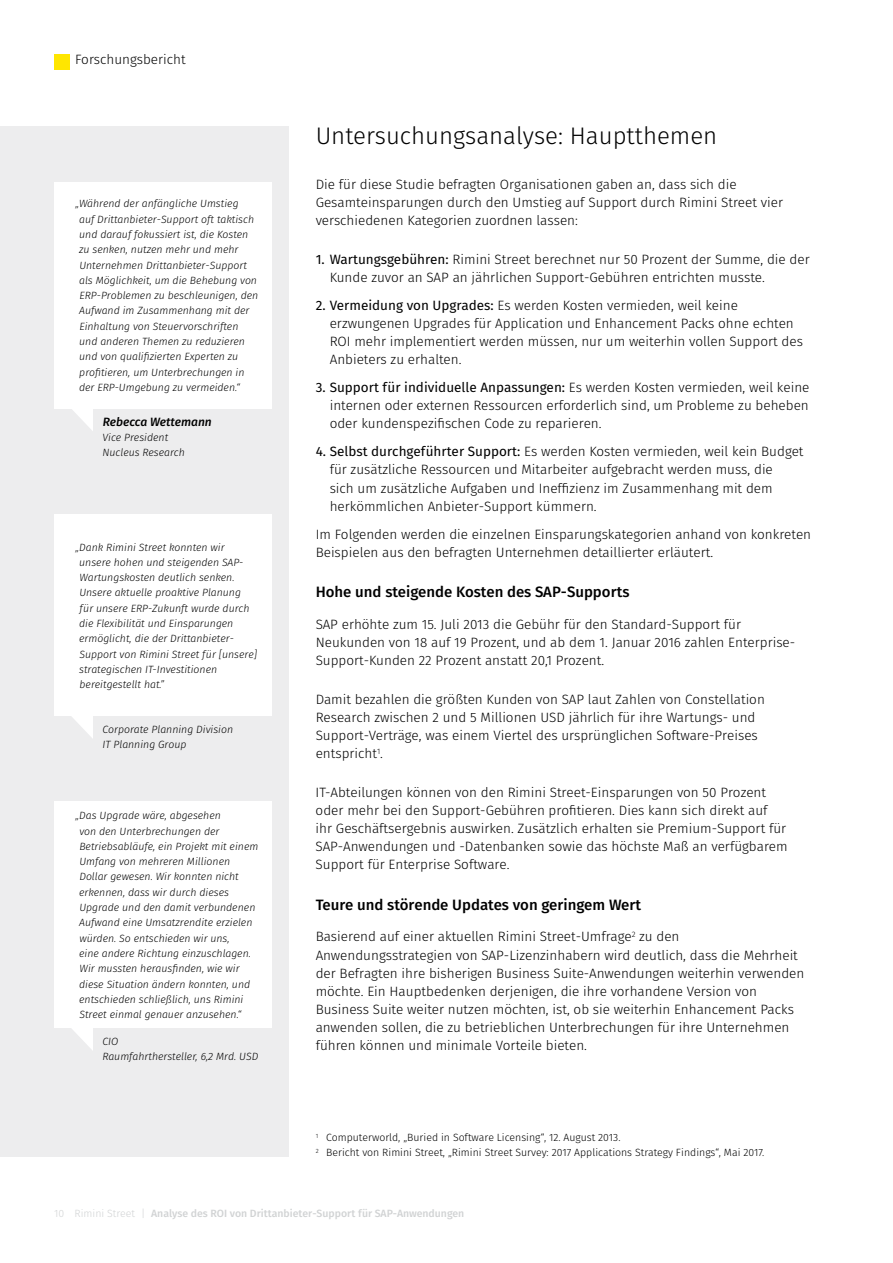
<style>
.page{position:relative;width:893px;height:1263px;background:#fff}
.page>*{position:absolute;margin:0;border:0;box-sizing:border-box;transform-origin:0 0}
.t1{font:300 24px "Fira Sans";color:#000}
.t2{font:500 15px "Fira Sans";color:#000}
.t3{font:300 13.5px/18.1px "Fira Sans";color:#000}
.t4{font:italic 500 12px "Fira Sans";color:#000}
.t5{font:italic 300 10.5px/15.3px "Fira Sans";color:#000}
.t6{font:300 10.5px/15px "Fira Sans";color:#000}
.t7{font:500 10.5px "Fira Sans";color:#d1d3d4}
.s1{font-weight:400}
.s2{font-weight:300}
</style>
<div class="page">
<div style="left:54px;top:54px;width:16px;height:16px;background:#ffe600"></div>
<div style="left:0;top:126px;width:289px;height:1030px;background:#ededee"></div>
<div style="left:54px;top:182px;width:218px;height:227px;background:#fff"></div>
<div style="left:54px;top:801px;width:218px;height:227px;background:#fff"></div>
<div style="left:54px;top:515px;width:218px;height:201px;background:#fff"></div>
<svg style="left:72px;top:409px;width:21px;height:22px"></svg>
<svg style="left:72px;top:1028px;width:21px;height:22px"></svg>
<svg style="left:72px;top:716px;width:21px;height:22px"></svg>
<p class="t3" style="left:75px;top:50px;width:112px">Forschungsbericht</p>
<p class="t5" style="left:79px;top:196px;width:181px;text-indent:-4px">„Während der anfängliche Umstieg<br>auf Drittanbieter-Support oft taktisch und darauf fokussiert ist, die Kosten zu senken, nutzen mehr und mehr Unternehmen Drittanbieter-Support als Möglichkeit, um die Behebung von ERP-Problemen zu beschleunigen, den Aufwand im Zusammenhang mit der Einhaltung von Steuervorschriften und anderen Themen zu reduzieren und von qualifizierten Experten zu profitieren, um Unterbrechungen in der ERP-Umgebung zu vermeiden.“</p>
<p class="t4" style="left:103px;top:414px;width:111px">Rebecca Wettemann</p>
<p class="t5" style="left:103px;top:430px;width:84px">Vice President<br>Nucleus Research</p>
<p class="t5" style="left:79px;top:539px;width:180px;text-indent:-4px">„Dank Rimini Street konnten wir unsere hohen und steigenden SAP-Wartungskosten deutlich senken.<br>Unsere aktuelle proaktive Planung<br>für unsere ERP-Zukunft wurde durch die Flexibilität und Einsparungen ermöglicht, die der Drittanbieter-Support von Rimini Street für [unsere] strategischen IT-Investitionen bereitgestellt hat.”</p>
<p class="t5" style="left:103px;top:722px;width:132px">Corporate Planning Division<br>IT Planning Group</p>
<p class="t5" style="left:79px;top:808px;width:181px;text-indent:-4px">„Das Upgrade wäre, abgesehen<br>von den Unterbrechungen der Betriebsabläufe, ein Projekt mit einem Umfang von mehreren Millionen Dollar gewesen. Wir konnten nicht erkennen, dass wir durch dieses Upgrade und den damit verbundenen Aufwand eine Umsatzrendite erzielen würden. So entschieden wir uns,<br>eine andere Richtung einzuschlagen.<br>Wir mussten herausfinden, wie wir diese Situation ändern konnten, und entschieden schließlich, uns Rimini Street einmal genauer anzusehen.“</p>
<p class="t5" style="left:103px;top:1034px;width:157px">CIO<br>Raumfahrthersteller, 6,2 Mrd. USD</p>
<h1 class="t1" style="left:316px;top:119px;width:403px">Untersuchungsanalyse: Hauptthemen</h1>
<p class="t3" style="left:316px;top:175px;width:469px">Die für diese Studie befragten Organisationen gaben an, dass sich die<br>Gesamteinsparungen durch den Umstieg auf Support durch Rimini Street vier verschiedenen Kategorien zuordnen lassen:</p>
<p class="t3" style="left:330px;top:250px;width:482px;text-indent:-14px"><span class="s1">1. Wartungsgebühren:</span> Rimini Street berechnet nur 50 Prozent der Summe, die der<br>Kunde zuvor an SAP an jährlichen Support-Gebühren entrichten musste.</p>
<p class="t3" style="left:330px;top:296px;width:475px;text-indent:-14px"><span class="s1">2. Vermeidung von Upgrades:</span> Es werden Kosten vermieden, weil keine erzwungenen Upgrades für Application und Enhancement Packs ohne echten ROI mehr implementiert werden müssen, nur um weiterhin vollen Support des Anbieters zu erhalten.</p>
<p class="t3" style="left:330px;top:378px;width:481px;text-align:justify;text-indent:-14px"><span class="s1">3. Support für individuelle Anpassungen:</span> Es werden Kosten vermieden, weil keine internen oder externen Ressourcen erforderlich sind, um Probleme zu beheben oder kundenspezifischen Code zu reparieren.</p>
<p class="t3" style="left:330px;top:442px;width:475px;text-indent:-14px"><span class="s1">4. Selbst durchgeführter Support:</span> Es werden Kosten vermieden, weil kein Budget für zusätzliche Ressourcen und Mitarbeiter aufgebracht werden muss, die<br>sich um zusätzliche Aufgaben und Ineffizienz im Zusammenhang mit dem herkömmlichen Anbieter-Support kümmern.</p>
<p class="t3" style="left:316px;top:525px;width:497px">Im Folgenden werden die einzelnen Einsparungskategorien anhand von konkreten<br>Beispielen aus den befragten Unternehmen detaillierter erläutert.</p>
<p class="t2" style="left:316px;top:582px;width:315px">Hohe und steigende Kosten des SAP-Supports</p>
<p class="t3" style="left:316px;top:615px;width:481px">SAP erhöhte zum 15. Juli 2013 die Gebühr für den Standard-Support für<br>Neukunden von 18 auf 19 Prozent, und ab dem 1. Januar 2016 zahlen Enterprise-<br>Support-Kunden 22 Prozent anstatt 20,1 Prozent.</p>
<p class="t3" style="left:316px;top:690px;width:451px">Damit bezahlen die größten Kunden von SAP laut Zahlen von Constellation Research zwischen 2 und 5 Millionen USD jährlich für ihre Wartungs- und Support-Verträge, was einem Viertel des ursprünglichen Software-Preises entspricht<sup>1</sup>.</p>
<p class="t3" style="left:316px;top:783px;width:473px">IT-Abteilungen können von den Rimini Street-Einsparungen von 50 Prozent oder mehr bei den Support-Gebühren profitieren. Dies kann sich direkt auf<br>ihr Geschäftsergebnis auswirken. Zusätzlich erhalten sie Premium-Support für SAP-Anwendungen und -Datenbanken sowie das höchste Maß an verfügbarem Support für Enterprise Software.</p>
<p class="t2" style="left:316px;top:894px;width:327px">Teure und störende Updates von geringem Wert</p>
<p class="t3" style="left:316px;top:927px;width:490px">Basierend auf einer aktuellen Rimini Street-Umfrage<sup>2</sup> zu den Anwendungsstrategien von SAP-Lizenzinhabern wird deutlich, dass die Mehrheit der Befragten ihre bisherigen Business Suite-Anwendungen weiterhin verwenden möchte. Ein Hauptbedenken derjenigen, die ihre vorhandene Version von Business Suite weiter nutzen möchten, ist, ob sie weiterhin Enhancement Packs anwenden sollen, die zu betrieblichen Unterbrechungen für ihre Unternehmen führen können und minimale Vorteile bieten.</p>
<p class="t6" style="left:316px;top:1130px;width:450px"><sup>1</sup> Computerworld, „Buried in Software Licensing“, 12. August 2013.<br><sup>2</sup> Bericht von Rimini Street, „Rimini Street Survey: 2017 Applications Strategy Findings“, Mai 2017.</p>
<p class="t7" style="left:54px;top:1206px;width:412px"><span class="s2">10 Rimini Street |</span> Analyse des ROI von Drittanbieter-Support für SAP-Anwendungen</p>
</div>
